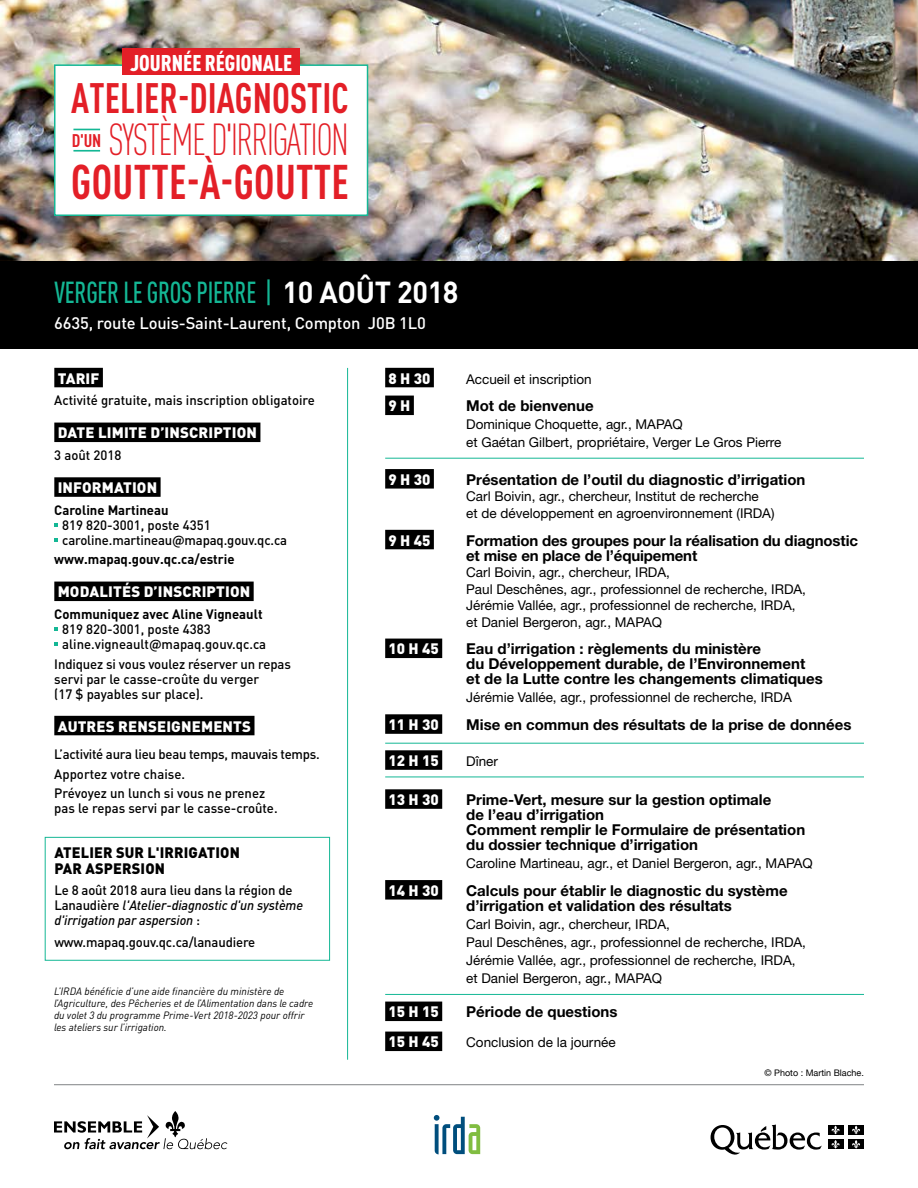
<style>
.page{position:relative;width:918px;height:1188px;background:#fff}
.page>*{position:absolute;margin:0;border:0;box-sizing:border-box;transform-origin:0 0}
.t1{font:700 condensed 48px "DINOT";letter-spacing:.01em;color:#e31f27;scale:.92 1}
.t2{font:300 condensed 44.25px "DINOT";letter-spacing:-.045em;color:#e31f27;scale:.92 1}
.t3{font:700 condensed 42px "DINOT";letter-spacing:.005em;color:#e31f27;scale:.92 1}
.t4{font:500 condensed 30px "DINOT";letter-spacing:-.01em;color:#14b795;scale:.88 1}
.t5{font:900 condensed 22.5px "DINOT";color:#fff}
.t6{font:700 condensed 18.15px "DINOT";color:#e31f27}
.t7{font:500 16.5px "DINOT";letter-spacing:-.01em;color:#fff}
.t8{font:700 15px/15px "Helvetica Neue";color:#000}
.t9{font:900 15px "DINOT";letter-spacing:.01em;color:#fff}
.t10{font:900 15px/16.5px "DINOT";letter-spacing:.01em;color:#000}
.t11{font:13.5px/18px "Helvetica Neue";color:#000}
.t12{font:500 13.5px/15px "DINOT";color:#000}
.t13{font:italic 500 13.5px/15px "DINOT";letter-spacing:-.01em;color:#000}
.t14{font:700 13.5px "DINOT";color:#000}
.t15{font:italic 10.5px/12px "DINOT";color:#000}
.t16{font:9px "Helvetica Neue";color:#000}
.s1{font-weight:700;font-stretch:normal;color:#fff}
.s2{font-style:normal}
</style>
<div class="page">
<img style="left:0;top:0;width:918px;height:261px">
<hr style="left:54px;top:1084px;width:810px;height:1px;background:#808285">
<svg style="left:54px;top:1111px;width:173px;height:38px"></svg>
<svg style="left:711px;top:1124px;width:111px;height:31px"></svg>
<div style="left:828px;top:1125px;width:16px;height:10px;background:#000"></div>
<svg style="left:831px;top:1126px;width:9px;height:8px"></svg>
<div style="left:848px;top:1125px;width:16px;height:10px;background:#000"></div>
<svg style="left:852px;top:1126px;width:8px;height:8px"></svg>
<div style="left:828px;top:1139px;width:16px;height:10px;background:#000"></div>
<svg style="left:831px;top:1140px;width:9px;height:9px"></svg>
<div style="left:848px;top:1139px;width:16px;height:10px;background:#000"></div>
<svg style="left:852px;top:1140px;width:8px;height:9px"></svg>
<div style="left:0;top:261px;width:918px;height:88px;background:#000"></div>
<svg style="left:434px;top:1115px;width:46px;height:39px"></svg>
<div style="left:54px;top:368px;width:49px;height:19px;background:#000"></div>
<div style="left:54px;top:423px;width:206px;height:19px;background:#000"></div>
<div style="left:54px;top:477px;width:107px;height:20px;background:#000"></div>
<div style="left:54px;top:582px;width:200px;height:19px;background:#000"></div>
<div style="left:54px;top:716px;width:201px;height:19px;background:#000"></div>
<svg style="left:54px;top:524px;width:4px;height:3px"></svg>
<svg style="left:54px;top:539px;width:4px;height:3px"></svg>
<svg style="left:54px;top:627px;width:4px;height:4px"></svg>
<svg style="left:54px;top:642px;width:4px;height:4px"></svg>
<div style="left:385px;top:368px;width:49px;height:19px;background:#000"></div>
<div style="left:385px;top:396px;width:29px;height:19px;background:#000"></div>
<hr style="left:385px;top:458px;width:479px;height:1px;background:#14b795">
<div style="left:385px;top:469px;width:49px;height:20px;background:#000"></div>
<div style="left:385px;top:530px;width:49px;height:19px;background:#000"></div>
<div style="left:385px;top:639px;width:57px;height:19px;background:#000"></div>
<div style="left:385px;top:714px;width:57px;height:20px;background:#000"></div>
<hr style="left:385px;top:743px;width:479px;height:1px;background:#14b795">
<hr style="left:385px;top:777px;width:479px;height:1px;background:#14b795">
<div style="left:385px;top:750px;width:57px;height:20px;background:#000"></div>
<div style="left:385px;top:789px;width:57px;height:20px;background:#000"></div>
<div style="left:385px;top:880px;width:57px;height:20px;background:#000"></div>
<hr style="left:385px;top:994px;width:479px;height:1px;background:#14b795">
<div style="left:385px;top:1002px;width:57px;height:19px;background:#000"></div>
<div style="left:385px;top:1032px;width:57px;height:19px;background:#000"></div>
<div style="left:54px;top:64px;width:314px;height:152px;background:#fff;border:1px solid #14b795"></div>
<svg style="left:73px;top:129px;width:27px;height:1px"></svg>
<hr style="left:73px;top:150px;width:27px;height:2px;background:#14b795">
<div style="left:122px;top:49px;width:178px;height:26px;background:#e31f27"></div>
<hr style="left:347px;top:368px;width:1px;height:692px;background:#14b795">
<div style="left:45px;top:837px;width:285px;height:123px;border:1px solid #14b795"></div>
<h3 class="t5" style="left:130px;top:49px;width:164px">JOURNÉE RÉGIONALE</h3>
<h3 class="t3" style="left:71px;top:73px;width:303px">ATELIER-DIAGNOSTIC</h3>
<h2 class="t2" style="left:108px;top:115px;width:263px">SYSTÈME D'IRRIGATION</h2>
<h1 class="t1" style="left:71px;top:153px;width:303px">GOUTTE-À-GOUTTE</h1>
<h3 class="t6" style="left:72px;top:129px;width:31px">D'UN</h3>
<h3 class="t4" style="left:54px;top:274px;width:461px">VERGER LE GROS PIERRE | <span class="s1">10 août 2018</span></h3>
<p class="t7" style="left:54px;top:312px;width:373px">6635, route Louis-Saint-Laurent, Compton J0B 1L0</p>
<p class="t9" style="left:58px;top:368px;width:43px">TARIF</p>
<p class="t12" style="left:54px;top:392px;width:262px">Activité gratuite, mais inscription obligatoire</p>
<p class="t9" style="left:58px;top:423px;width:201px">DATE LIMITE D’INSCRIPTION</p>
<p class="t12" style="left:54px;top:447px;width:69px">3 août 2018</p>
<p class="t9" style="left:58px;top:477px;width:101px">INFORMATION</p>
<p class="t14" style="left:54px;top:501px;width:116px">Caroline Martineau</p>
<p class="t12" style="left:62px;top:517px;width:226px">819 820-3001, poste 4351 caroline.martineau@mapaq.gouv.qc.ca</p>
<p class="t14" style="left:54px;top:550px;width:182px">www.mapaq.gouv.qc.ca/estrie</p>
<p class="t9" style="left:58px;top:582px;width:194px">MODALITÉS D’INSCRIPTION</p>
<p class="t14" style="left:54px;top:605px;width:210px">Communiquez avec Aline Vigneault</p>
<p class="t12" style="left:62px;top:621px;width:206px">819 820-3001, poste 4383 aline.vigneault@mapaq.gouv.qc.ca</p>
<p class="t12" style="left:54px;top:656px;width:238px">Indiquez si vous voulez réserver un repas servi par le casse-croûte du verger<br>(17 $ payables sur place).</p>
<p class="t9" style="left:58px;top:716px;width:195px">AUTRES RENSEIGNEMENTS</p>
<p class="t12" style="left:54px;top:744px;width:267px;line-height:19.5px">L’activité aura lieu beau temps, mauvais temps.<br>Apportez votre chaise.<br>Prévoyez un lunch si vous ne prenez</p>
<p class="t12" style="left:54px;top:800px;width:225px">pas le repas servi par le casse-croûte.</p>
<p class="t10" style="left:54px;top:844px;width:187px">ATELIER SUR L'IRRIGATION<br>PAR ASPERSION</p>
<p class="t13" style="left:54px;top:883px;width:250px"><span class="s2">Le 8 août 2018 aura lieu dans la région de<br>Lanaudière</span> l'Atelier-diagnostic d'un système d'irrigation par aspersion <span class="s2">:</span></p>
<p class="t12" style="left:54px;top:934px;width:202px">www.mapaq.gouv.qc.ca/lanaudiere</p>
<p class="t15" style="left:54px;top:985px;width:261px">L’IRDA bénéficie d’une aide financière du ministère de l’Agriculture, des Pêcheries et de l’Alimentation dans le cadre du volet 3 du programme Prime-Vert 2018-2023 pour offrir les ateliers sur l’irrigation.</p>
<p class="t9" style="left:389px;top:368px;width:44px">8 H 30</p>
<p class="t11" style="left:466px;top:370px;width:127px">Accueil et inscription</p>
<p class="t9" style="left:389px;top:396px;width:23px">9 H</p>
<p class="t8" style="left:466px;top:398px;width:129px">Mot de bienvenue</p>
<p class="t11" style="left:466px;top:415px;width:317px">Dominique Choquette, agr., MAPAQ<br>et Gaétan Gilbert, propriétaire, Verger Le Gros Pierre</p>
<p class="t9" style="left:389px;top:469px;width:44px">9 H 30</p>
<p class="t8" style="left:466px;top:472px;width:341px">Présentation de l’outil du diagnostic d’irrigation</p>
<p class="t11" style="left:466px;top:488px;width:310px;line-height:16.5px">Carl Boivin, agr., chercheur, Institut de recherche<br>et de développement en agroenvironnement (IRDA)</p>
<p class="t9" style="left:389px;top:530px;width:44px">9 H 45</p>
<p class="t8" style="left:466px;top:532px;width:393px">Formation des groupes pour la réalisation du diagnostic et mise en place de l’équipement</p>
<p class="t11" style="left:466px;top:564px;width:341px;line-height:16.5px">Carl Boivin, agr., chercheur, IRDA,<br>Paul Deschênes, agr., professionnel de recherche, IRDA, Jérémie Vallée, agr., professionnel de recherche, IRDA, et Daniel Bergeron, agr., MAPAQ</p>
<p class="t9" style="left:389px;top:639px;width:52px">10 H 45</p>
<p class="t8" style="left:466px;top:641px;width:358px">Eau d’irrigation : règlements du ministère<br>du Développement durable, de l’Environnement et de la Lutte contre les changements climatiques</p>
<p class="t11" style="left:466px;top:688px;width:327px">Jérémie Vallée, agr., professionnel de recherche, IRDA</p>
<p class="t9" style="left:389px;top:714px;width:52px">11 H 30</p>
<p class="t8" style="left:466px;top:717px;width:387px">Mise en commun des résultats de la prise de données</p>
<p class="t9" style="left:389px;top:750px;width:52px">12 H 15</p>
<p class="t11" style="left:466px;top:752px;width:33px">Dîner</p>
<p class="t9" style="left:389px;top:789px;width:52px">13 H 30</p>
<p class="t8" style="left:466px;top:792px;width:341px">Prime-Vert, mesure sur la gestion optimale<br>de l’eau d’irrigation<br>Comment remplir le Formulaire de présentation du dossier technique d’irrigation</p>
<p class="t11" style="left:466px;top:854px;width:348px">Caroline Martineau, agr., et Daniel Bergeron, agr., MAPAQ</p>
<p class="t9" style="left:389px;top:880px;width:52px">14 H 30</p>
<p class="t8" style="left:466px;top:883px;width:323px">Calculs pour établir le diagnostic du système d’irrigation et validation des résultats</p>
<p class="t11" style="left:466px;top:915px;width:341px">Carl Boivin, agr., chercheur, IRDA,<br>Paul Deschênes, agr., professionnel de recherche, IRDA, Jérémie Vallée, agr., professionnel de recherche, IRDA, et Daniel Bergeron, agr., MAPAQ</p>
<p class="t9" style="left:389px;top:1002px;width:52px">15 H 15</p>
<p class="t8" style="left:466px;top:1004px;width:153px">Période de questions</p>
<p class="t9" style="left:389px;top:1032px;width:52px">15 H 45</p>
<p class="t11" style="left:466px;top:1033px;width:151px">Conclusion de la journée</p>
<p class="t16" style="left:765px;top:1066px;width:101px">© Photo : Martin Blache.</p>
</div>
